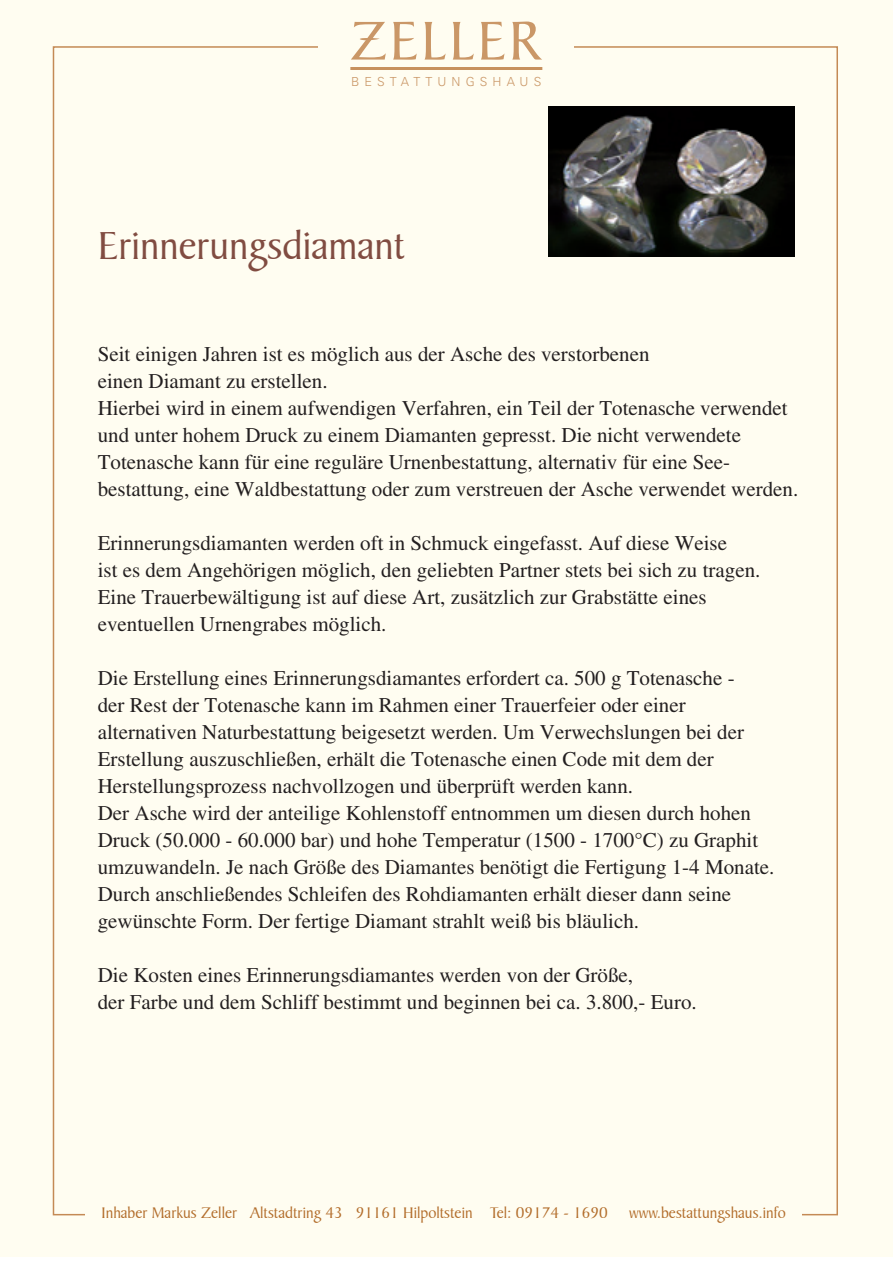
<style>
.page{position:relative;width:893px;height:1263px;background:#fff}
.page>*{position:absolute;margin:0;border:0;box-sizing:border-box;transform-origin:0 0}
.t1{font:42px "Baker Signet BT";color:#814c41}
.t2{font:21px/27px "Times";color:#231f20}
.t3{font:16.5px "Baker Signet BT";color:#b36e2c}
.t4{font:300 12.45px "Univers";letter-spacing:.41em;color:#ca9767}
</style>
<div class="page">
<div style="left:0;top:0;width:893px;height:1257px;background:#fffdf1"></div>
<hr style="left:350px;top:67px;width:192px;height:3px;background:#c7915e">
<svg style="left:351px;top:22px;width:191px;height:38px"></svg>
<img style="left:548px;top:106px;width:246px;height:150px">
<p class="t4" style="left:351px;top:74px;width:192px">BESTATTUNGSHAUS</p>
<h1 class="t1" style="left:98px;top:220px;width:309px">Erinnerungsdiamant</h1>
<p class="t2" style="left:98px;top:341px;width:702px">Seit einigen Jahren ist es möglich aus der Asche des verstorbenen<br>einen Diamant zu erstellen.<br>Hierbei wird in einem aufwendigen Verfahren, ein Teil der Totenasche verwendet und unter hohem Druck zu einem Diamanten gepresst. Die nicht verwendete Totenasche kann für eine reguläre Urnenbestattung, alternativ für eine See&shy;bestattung, eine Waldbestattung oder zum verstreuen der Asche verwendet werden.</p>
<p class="t2" style="left:98px;top:530px;width:664px">Erinnerungsdiamanten werden oft in Schmuck eingefasst. Auf diese Weise<br>ist es dem Angehörigen möglich, den geliebten Partner stets bei sich zu tragen.<br>Eine Trauerbewältigung ist auf diese Art, zusätzlich zur Grabstätte eines eventuellen Urnengrabes möglich.</p>
<p class="t2" style="left:98px;top:665px;width:678px">Die Erstellung eines Erinnerungsdiamantes erfordert ca. 500 g Totenasche -<br>der Rest der Totenasche kann im Rahmen einer Trauerfeier oder einer alternativen Naturbestattung beigesetzt werden. Um Verwechslungen bei der Erstellung auszuschließen, erhält die Totenasche einen Code mit dem der Herstellungsprozess nachvollzogen und überprüft werden kann.<br>Der Asche wird der anteilige Kohlenstoff entnommen um diesen durch hohen Druck (50.000 - 60.000 bar) und hohe Temperatur (1500 - 1700°C) zu Graphit umzuwandeln. Je nach Größe des Diamantes benötigt die Fertigung 1-4 Monate.<br>Durch anschließendes Schleifen des Rohdiamanten erhält dieser dann seine gewünschte Form. Der fertige Diamant strahlt weiß bis bläulich.</p>
<p class="t2" style="left:98px;top:962px;width:601px">Die Kosten eines Erinnerungsdiamantes werden von der Größe,<br>der Farbe und dem Schliff bestimmt und beginnen bei ca. 3.800,- Euro.</p>
<p class="t3" style="left:102px;top:1202px;width:507px">Inhaber Markus Zeller Altstadtring 43 91161 Hilpoltstein Tel: 09174 - 1690</p>
<p class="t3" style="left:629px;top:1202px;width:158px">www.bestattungshaus.info</p>
</div>
